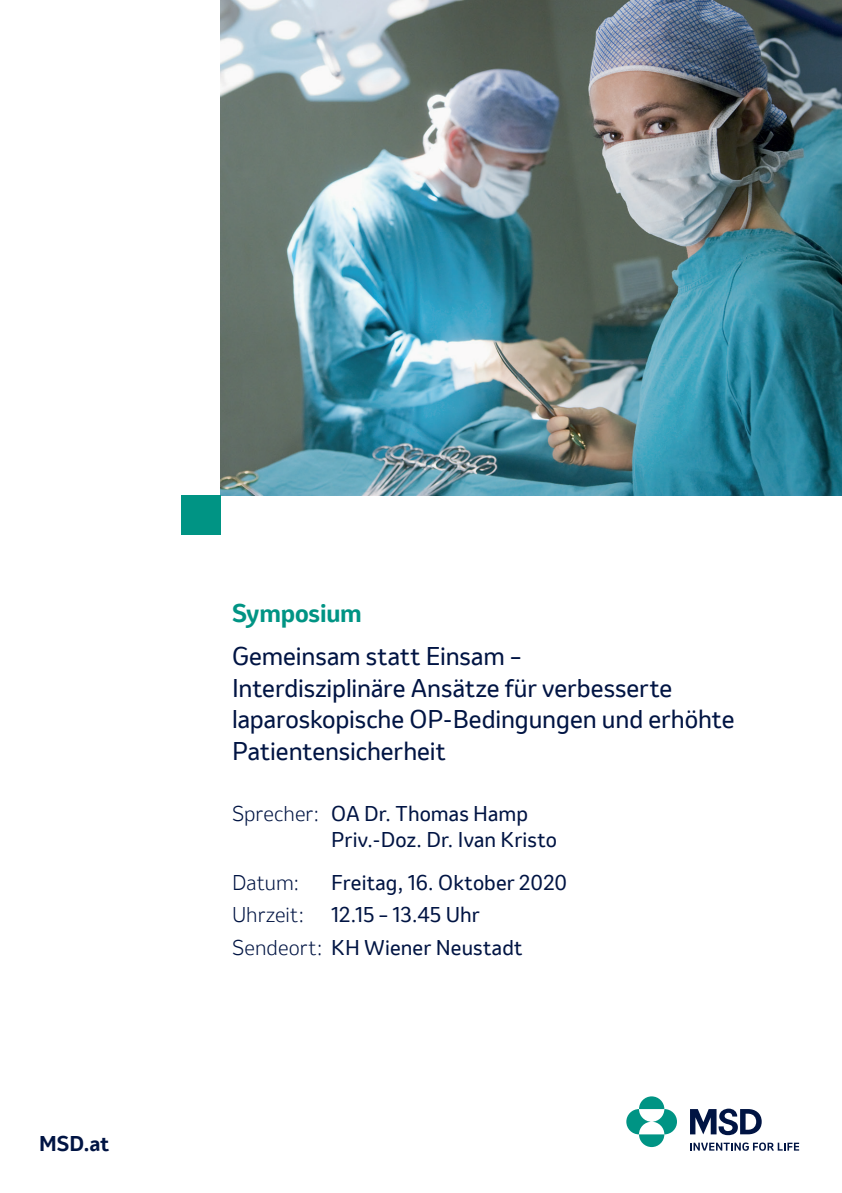
<style>
.page{position:relative;width:842px;height:1193px;background:#fff}
.page>*{position:absolute;margin:0;border:0;box-sizing:border-box;transform-origin:0 0}
.t1{font:24px/31.6px "Invention";letter-spacing:-.005em;color:#001443}
.t2{font:700 24px "Invention";letter-spacing:-.005em;color:#009484}
.t3{font:20px/26.4px "Invention";letter-spacing:.005em;color:#001443}
.t4{font:300 20px "Invention";color:#001443}
.t5{font:700 20px "Invention";color:#001443}
.s1{font-weight:300}
</style>
<div class="page">
<img style="left:221px;top:0;width:621px;height:495px">
<svg style="left:690px;top:1108px;width:71px;height:27px"></svg>
<svg style="left:626px;top:1096px;width:51px;height:51px"></svg>
<svg style="left:690px;top:1142px;width:109px;height:8px"></svg>
<div style="left:181px;top:495px;width:40px;height:40px;background:#009484"></div>
<p class="t5" style="left:39px;top:1128px;width:72px">MSD.at</p>
<p class="t2" style="left:232px;top:596px;width:131px">Symposium</p>
<p class="t1" style="left:232px;top:640px;width:504px">Gemeinsam statt Einsam –<br>Interdisziplinäre Ansätze für verbesserte laparoskopische OP-Bedingungen und erhöhte Patientensicherheit</p>
<p class="t3" style="left:331px;top:800px;width:227px;text-indent:-99px"><span class="s1">Sprecher:</span> OA Dr. Thomas Hamp<br>Priv.-Doz. Dr. Ivan Kristo</p>
<p class="t4" style="left:232px;top:869px;width:69px">Datum:</p>
<p class="t3" style="left:331px;top:869px;width:237px">Freitag, 16. Oktober 2020</p>
<p class="t4" style="left:232px;top:901px;width:74px">Uhrzeit:</p>
<p class="t3" style="left:232px;top:899px;width:292px;line-height:32px;text-indent:99px">12.15 – 13.45 Uhr<br><span class="s1">Sendeort:</span> KH Wiener Neustadt</p>
</div>
